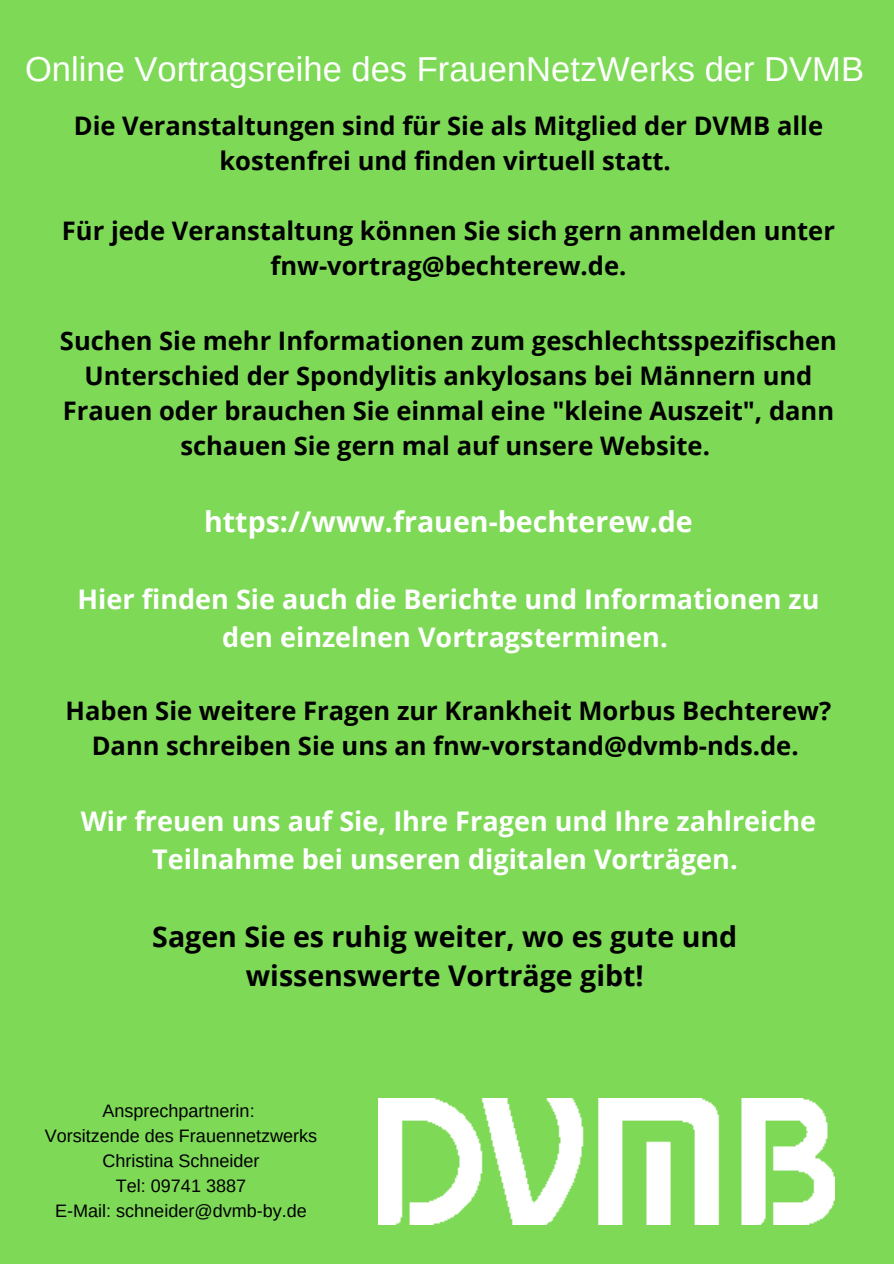
<style>
.page{position:relative;width:894px;height:1264px;background:#fff}
.page>*{position:absolute;margin:0;border:0;box-sizing:border-box;transform-origin:0 0}
.t1{font:34.5px "Arimo";color:#fff}
.t2{font:700 28.5px "Open Sans";color:#000}
.t3{font:700 28.5px "Open Sans";color:#fff}
.t4{font:700 27px/37.5px "Open Sans";color:#fff;text-align:center}
.t5{font:700 25.5px/35.1px "Open Sans";color:#000;text-align:center}
.t6{font:18px "Arimo";color:#000}
</style>
<div class="page">
<div style="left:0;top:0;width:893px;height:1263px;background:#7ed957"></div>
<img style="left:378px;top:1098px;width:456px;height:126px">
<p class="t1" style="left:25px;top:50px;width:840px">Online Vortragsreihe des FrauenNetzWerks der DVMB</p>
<p class="t5" style="left:74px;top:108px;width:750px">Die Veranstaltungen sind für Sie als Mitglied der DVMB alle kostenfrei und finden virtuell statt.</p>
<p class="t5" style="left:62px;top:213px;width:774px">Für jede Veranstaltung können Sie sich gern anmelden unter</p>
<p class="t5" style="left:270px;top:248px;width:357px">fnw-vortrag@bechterew.de.</p>
<p class="t5" style="left:60px;top:322px;width:778px">Suchen Sie mehr Informationen zum geschlechtsspezifischen Unterschied der Spondylitis ankylosans bei Männern und Frauen oder brauchen Sie einmal eine "kleine Auszeit", dann schauen Sie gern mal auf unsere Website.</p>
<p class="t3" style="left:204px;top:502px;width:490px">https://www.frauen-bechterew.de</p>
<p class="t4" style="left:77px;top:580px;width:743px">Hier finden Sie auch die Berichte und Informationen zu den einzelnen Vortragsterminen.</p>
<p class="t5" style="left:66px;top:692px;width:767px">Haben Sie weitere Fragen zur Krankheit Morbus Bechterew?<br>Dann schreiben Sie uns an fnw-vorstand@dvmb-nds.de.</p>
<p class="t4" style="left:81px;top:801px;width:736px">Wir freuen uns auf Sie, Ihre Fragen und Ihre zahlreiche<br>Teilnahme bei unseren digitalen Vorträgen.</p>
<p class="t2" style="left:152px;top:916px;width:586px">Sagen Sie es ruhig weiter, wo es gute und</p>
<p class="t2" style="left:246px;top:955px;width:399px">wissenswerte Vorträge gibt!</p>
<p class="t6" style="left:102px;top:1101px;width:154px">Ansprechpartnerin:</p>
<p class="t6" style="left:45px;top:1125px;width:274px">Vorsitzende des Frauennetzwerks</p>
<p class="t6" style="left:102px;top:1150px;width:159px">Christina Schneider</p>
<p class="t6" style="left:116px;top:1175px;width:132px">Tel: 09741 3887</p>
<p class="t6" style="left:55px;top:1200px;width:253px">E-Mail: schneider@dvmb-by.de</p>
</div>
